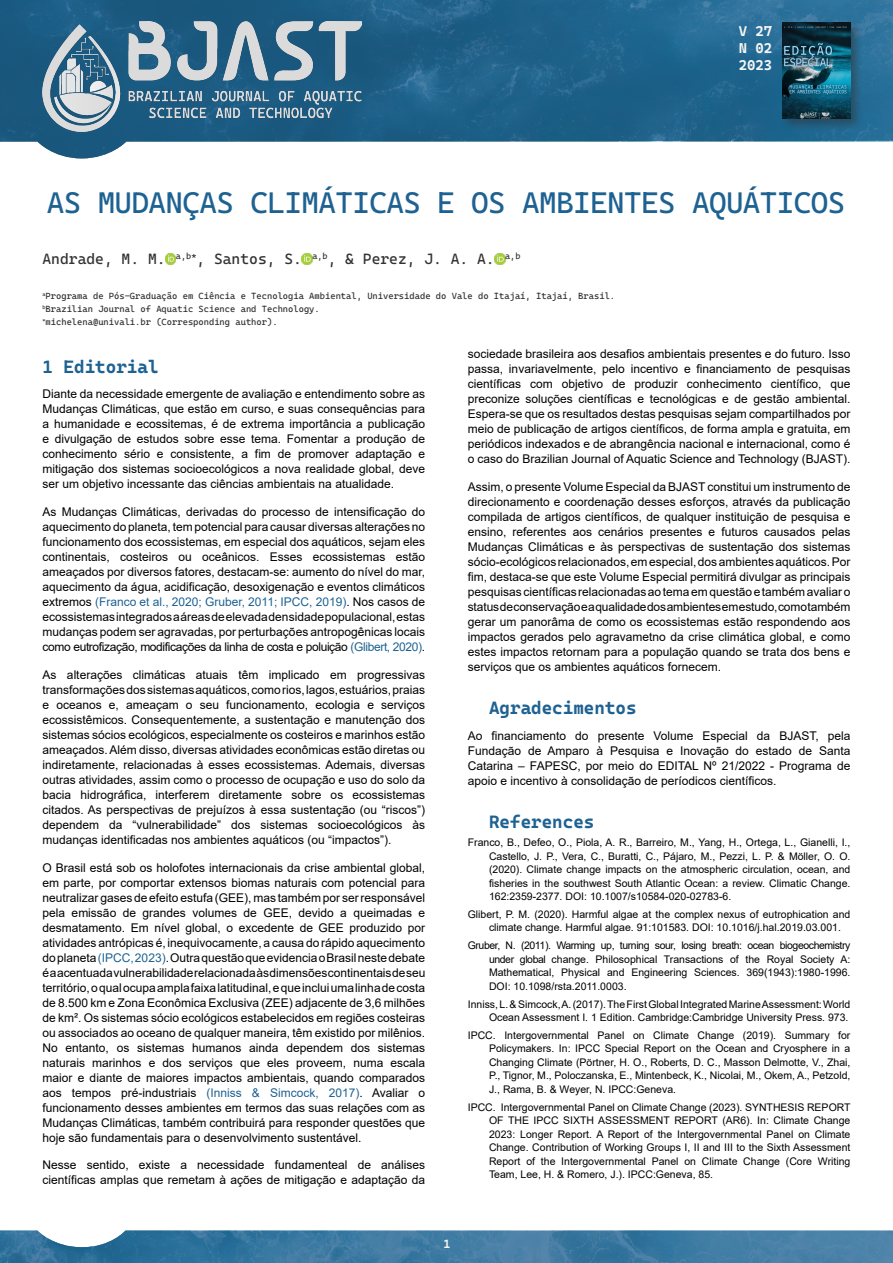
<style>
.page{position:relative;width:893px;height:1263px;background:#fff}
.page>*{position:absolute;margin:0;border:0;box-sizing:border-box;transform-origin:0 0}
.t1{font:30px "Cascadia Code";letter-spacing:-.02em;color:#1e6292}
.t2{font:18px "Cascadia Code";color:#1e6292}
.t3{font:15px "Cascadia Code";color:#333}
.t4{font:14.25px/17.2px "Cascadia Code";color:#f5f5f5;text-align:justify}
.t5{font:12px/15px "Arial";color:#000;text-align:justify}
.t6{font:12px "Cascadia Code";color:#f5f5f5}
.t7{font:10.5px/13.5px "Arial";color:#000;text-align:justify}
.t8{font:9px/13.2px "Cascadia Code";color:#333}
.s1{color:#1e6292}
</style>
<div class="page">
<svg style="left:0;top:0;width:893px;height:158px;background:#3e779a"></svg>
<svg style="left:0;top:1230px;width:893px;height:33px;background:#457fa5"></svg>
<img style="left:43px;top:21px;width:318px;height:110px">
<div style="left:779px;top:20px;width:84px;height:112px;background:#333;opacity:.5"></div>
<img style="left:783px;top:23px;width:67px;height:96px">
<svg style="left:166px;top:254px;width:10px;height:10px"></svg>
<svg style="left:302px;top:254px;width:10px;height:10px"></svg>
<svg style="left:495px;top:254px;width:10px;height:10px"></svg>
<p class="t4" style="left:739px;top:23px;width:35px">V 27<br>N 02<br>2023</p>
<h1 class="t1" style="left:47px;top:179px;width:800px">AS MUDANÇAS CLIMÁTICAS E OS AMBIENTES AQUÁTICOS</h1>
<p class="t3" style="left:43px;top:247px;width:479px">Andrade, M. M. <sup>a,b*</sup>, Santos, S. <sup>a,b</sup>, &amp; Perez, J. A. A. <sup>a,b</sup></p>
<p class="t8" style="left:43px;top:289px;width:574px"><sup>a</sup>Programa de Pós-Graduação em Ciência e Tecnologia Ambiental, Universidade do Vale do Itajaí, Itajaí, Brasil. <sup>b</sup>Brazilian Journal of Aquatic Science and Technology.<br><sup>*</sup>michelena@univali.br (Corresponding author).</p>
<h2 class="t2" style="left:43px;top:352px;width:118px">1 Editorial</h2>
<p class="t5" style="left:43px;top:386px;width:384px">Diante da necessidade emergente de avaliação e entendimento sobre as Mudanças Climáticas, que estão em curso, e suas consequências para a humanidade e ecossitemas, é de extrema importância a publicação e divulgação de estudos sobre esse tema. Fomentar a produção de conhecimento sério e consistente, a fim de promover adaptação e mitigação dos sistemas socioecológicos a nova realidade global, deve ser um objetivo incessante das ciências ambientais na atualidade.</p>
<p class="t5" style="left:43px;top:504px;width:384px">As Mudanças Climáticas, derivadas do processo de intensificação do aquecimento do planeta, tem potencial para causar diversas alterações no funcionamento dos ecossistemas, em especial dos aquáticos, sejam eles continentais, costeiros ou oceânicos. Esses ecossistemas estão ameaçados por diversos fatores, destacam-se: aumento do nível do mar, aquecimento da água, acidificação, desoxigenação e eventos climáticos extremos <span class="s1">(Franco et al., 2020; Gruber, 2011; IPCC, 2019)</span>. Nos casos de ecossistemas integrados a áreas de elevada densidade populacional, estas mudanças podem ser agravadas, por perturbações antropogênicas locais como eutrofização, modificações da linha de costa e poluição <span class="s1">(Glibert, 2020)</span>.</p>
<p class="t5" style="left:43px;top:667px;width:384px">As alterações climáticas atuais têm implicado em progressivas transformações dos sistemas aquáticos, como rios, lagos, estuários, praias e oceanos e, ameaçam o seu funcionamento, ecologia e serviços ecossistêmicos. Consequentemente, a sustentação e manutenção dos sistemas sócios ecológicos, especialmente os costeiros e marinhos estão ameaçados. Além disso, diversas atividades econômicas estão diretas ou indiretamente, relacionadas à esses ecossistemas. Ademais, diversas outras atividades, assim como o processo de ocupação e uso do solo da bacia hidrográfica, interferem diretamente sobre os ecossistemas citados. As perspectivas de prejuízos à essa sustentação (ou “riscos”) dependem da “vulnerabilidade” dos sistemas socioecológicos às mudanças identificadas nos ambientes aquáticos (ou “impactos”).</p>
<p class="t5" style="left:43px;top:860px;width:384px">O Brasil está sob os holofotes internacionais da crise ambiental global, em parte, por comportar extensos biomas naturais com potencial para neutralizar gases de efeito estufa (GEE), mas também por ser responsável pela emissão de grandes volumes de GEE, devido a queimadas e desmatamento. Em nível global, o excedente de GEE produzido por atividades antrópicas é, inequivocamente, a causa do rápido aquecimento do planeta <span class="s1">(IPCC, 2023)</span>. Outra questão que evidencia o Brasil neste debate é a acentuada vulnerabilidade relacionada às dimensões continentais de seu território, o qual ocupa ampla faixa latitudinal, e que inclui uma linha de costa de 8.500 km e Zona Econômica Exclusiva (ZEE) adjacente de 3,6 milhões de km². Os sistemas sócio ecológicos estabelecidos em regiões costeiras ou associados ao oceano de qualquer maneira, têm existido por milênios.<br>No entanto, os sistemas humanos ainda dependem dos sistemas naturais marinhos e dos serviços que eles proveem, numa escala maior e diante de maiores impactos ambientais, quando comparados aos tempos pré-industriais <span class="s1">(Inniss &amp; Simcock, 2017)</span>. Avaliar o funcionamento desses ambientes em termos das suas relações com as Mudanças Climáticas, também contribuirá para responder questões que hoje são fundamentais para o desenvolvimento sustentável.</p>
<p class="t5" style="left:43px;top:1157px;width:384px">Nesse sentido, existe a necessidade fundamenteal de análises científicas amplas que remetam à ações de mitigação e adaptação da</p>
<p class="t5" style="left:468px;top:346px;width:384px">sociedade brasileira aos desafios ambientais presentes e do futuro. Isso passa, invariavelmente, pelo incentivo e financiamento de pesquisas científicas com objetivo de produzir conhecimento científico, que preconize soluções científicas e tecnológicas e de gestão ambiental.<br>Espera-se que os resultados destas pesquisas sejam compartilhados por meio de publicação de artigos científicos, de forma ampla e gratuita, em periódicos indexados e de abrangência nacional e internacional, como é o caso do Brazilian Journal of Aquatic Science and Technology (BJAST).</p>
<p class="t5" style="left:468px;top:479px;width:384px">Assim, o presente Volume Especial da BJAST constitui um instrumento de direcionamento e coordenação desses esforços, através da publicação compilada de artigos científicos, de qualquer instituição de pesquisa e ensino, referentes aos cenários presentes e futuros causados pelas Mudanças Climáticas e às perspectivas de sustentação dos sistemas sócio-ecológicos relacionados, em especial, dos ambientes aquáticos. Por fim, destaca-se que este Volume Especial permitirá divulgar as principais pesquisas científicas relacionadas ao tema em questão e também avaliar o status de conservação e a qualidade dos ambientes em estudo, como também gerar um panorâma de como os ecossistemas estão respondendo aos impactos gerados pelo agravametno da crise climática global, e como estes impactos retornam para a população quando se trata dos bens e serviços que os ambientes aquáticos fornecem.</p>
<h2 class="t2" style="left:489px;top:694px;width:149px">Agradecimentos</h2>
<p class="t5" style="left:468px;top:728px;width:384px">Ao financiamento do presente Volume Especial da BJAST, pela Fundação de Amparo à Pesquisa e Inovação do estado de Santa Catarina – FAPESC, por meio do EDITAL Nº 21/2022 - Programa de apoio e incentivo à consolidação de períodicos científicos.</p>
<h2 class="t2" style="left:489px;top:808px;width:107px">References</h2>
<p class="t7" style="left:489px;top:836px;width:363px;text-indent:-21px">Franco, B., Defeo, O., Piola, A. R., Barreiro, M., Yang, H., Ortega, L., Gianelli, I., Castello, J. P., Vera, C., Buratti, C., Pájaro, M., Pezzi, L. P. &amp; Möller, O. O. (2020). Climate change impacts on the atmospheric circulation, ocean, and fisheries in the southwest South Atlantic Ocean: a review. Climatic Change.<br>162:2359-2377. DOI: 10.1007/s10584-020-02783-6.</p>
<p class="t7" style="left:489px;top:907px;width:363px;text-indent:-21px">Glibert, P. M. (2020). Harmful algae at the complex nexus of eutrophication and climate change. Harmful algae. 91:101583. DOI: 10.1016/j.hal.2019.03.001.</p>
<p class="t7" style="left:489px;top:939px;width:363px;text-indent:-21px">Gruber, N. (2011). Warming up, turning sour, losing breath: ocean biogeochemistry under global change. Philosophical Transactions of the Royal Society A:<br>Mathematical, Physical and Engineering Sciences. 369(1943):1980-1996.<br>DOI: 10.1098/rsta.2011.0003.</p>
<p class="t7" style="left:468px;top:997px;width:384px;text-align:right">Inniss, L. &amp; Simcock, A. (2017). The First Global Integrated Marine Assessment: World<br>Ocean Assessment I. 1 Edition. Cambridge:Cambridge University Press. 973.</p>
<p class="t7" style="left:489px;top:1028px;width:363px;text-indent:-21px">IPCC. Intergovernmental Panel on Climate Change (2019). Summary for Policymakers. In: IPCC Special Report on the Ocean and Cryosphere in a Changing Climate (Pörtner, H. O., Roberts, D. C., Masson Delmotte, V., Zhai, P., Tignor, M., Poloczanska, E., Mintenbeck, K., Nicolai, M., Okem, A., Petzold, J., Rama, B. &amp; Weyer, N. IPCC:Geneva.</p>
<p class="t7" style="left:489px;top:1100px;width:363px;text-indent:-21px">IPCC. Intergovernmental Panel on Climate Change (2023). SYNTHESIS REPORT OF THE IPCC SIXTH ASSESSMENT REPORT (AR6). In: Climate Change 2023: Longer Report. A Report of the Intergovernmental Panel on Climate Change. Contribution of Working Groups I, II and III to the Sixth Assessment Report of the Intergovernmental Panel on Climate Change (Core Writing Team, Lee, H. &amp; Romero, J.). IPCC:Geneva, 85.</p>
<p class="t6" style="left:443px;top:1234px;width:9px">1</p>
</div>
